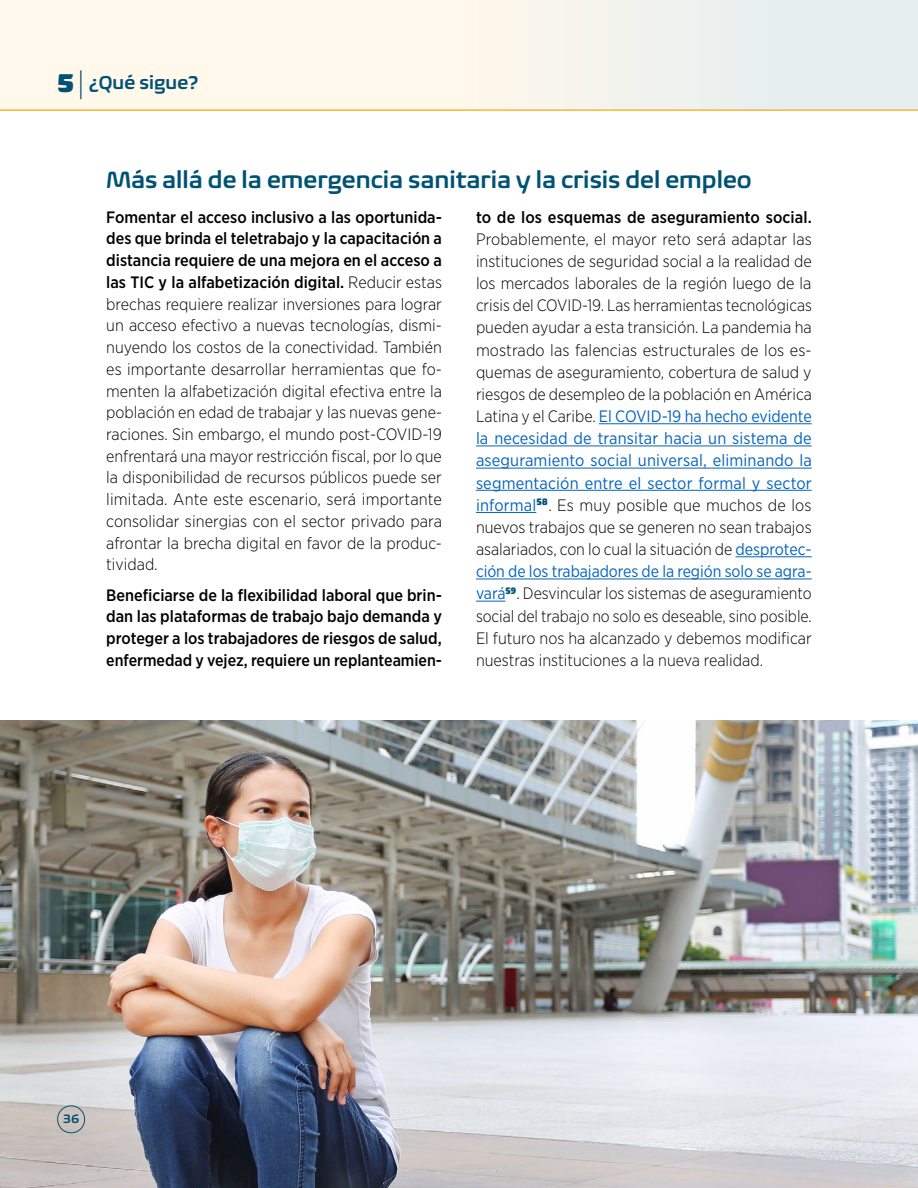
<style>
.page{position:relative;width:918px;height:1188px;background:#fff}
.page>*{position:absolute;margin:0;border:0;box-sizing:border-box;transform-origin:0 0}
.t1{font:600 24px "Biome Pro";letter-spacing:-.025em;color:#005274}
.t2{font:600 19.05px "Biome Pro";letter-spacing:-.025em;color:#005274}
.t3{font:300 16.5px/22.2px "Gotham Narrow";color:#000;text-align:justify}
.t4{font:500 16.5px/21.8px "Gotham Narrow";color:#000;text-align:justify}
.t5{font:600 12.6px "Biome Pro";color:#005274}
.s1{font-weight:900;font-size:26.25px}
.s2{font-weight:300;font-size:26.25px}
.s3{font-weight:500}
.s4{font-weight:400;color:#0563c1}
</style>
<div class="page">
<img style="left:0;top:720px;width:918px;height:468px">
<div style="left:57px;top:1105px;width:28px;height:28px;border:1px solid #005274;border-radius:50%"></div>
<hr style="left:599px;top:423px;width:213px;height:1px;background:#0563c1">
<hr style="left:476px;top:446px;width:336px;height:1px;background:#0563c1">
<hr style="left:476px;top:468px;width:336px;height:1px;background:#0563c1">
<hr style="left:476px;top:490px;width:336px;height:1px;background:#0563c1">
<hr style="left:476px;top:512px;width:60px;height:1px;background:#0563c1">
<hr style="left:736px;top:556px;width:76px;height:1px;background:#0563c1">
<hr style="left:476px;top:579px;width:336px;height:1px;background:#0563c1">
<svg style="left:476px;top:601px;width:29px;height:1px"></svg>
<div style="left:0;top:0;width:918px;height:111px;background:linear-gradient(to right,#fffbe9,#e8eef0)"></div>
<hr style="left:0;top:109px;width:918px;height:2px;background:#fcb533">
<p class="t2" style="left:57px;top:70px;width:143px"><span class="s1">5</span><span class="s2">|</span> ¿Qué sigue?</p>
<h1 class="t1" style="left:106px;top:164px;width:647px">Más allá de la emergencia sanitaria y la crisis del empleo</h1>
<p class="t3" style="left:106px;top:206px;width:337px;line-height:21.8px"><span class="s3">Fomentar el acceso inclusivo a las oportunida&shy;des que brinda el teletrabajo y la capacitación a distancia requiere de una mejora en el acceso a las TIC y la alfabetización digital.</span> Reducir estas brechas requiere realizar inversiones para lograr un acceso efectivo a nuevas tecnologías, dismi&shy;nuyendo los costos de la conectividad. También es importante desarrollar herramientas que fo&shy;menten la alfabetización digital efectiva entre la población en edad de trabajar y las nuevas gene&shy;raciones. Sin embargo, el mundo post-COVID-19 enfrentará una mayor restricción fiscal, por lo que la disponibilidad de recursos públicos puede ser limitada. Ante este escenario, será importante consolidar sinergias con el sector privado para afrontar la brecha digital en favor de la produc&shy;tividad.</p>
<p class="t4" style="left:106px;top:584px;width:337px">Beneficiarse de la flexibilidad laboral que brin&shy;dan las plataformas de trabajo bajo demanda y proteger a los trabajadores de riesgos de salud, enfermedad y vejez, requiere un replanteamien-</p>
<p class="t4" style="left:476px;top:206px;width:337px">to de los esquemas de aseguramiento social.</p>
<p class="t3" style="left:476px;top:227px;width:337px">Probablemente, el mayor reto será adaptar las instituciones de seguridad social a la realidad de los mercados laborales de la región luego de la crisis del COVID-19. Las herramientas tecnológicas pueden ayudar a esta transición. La pandemia ha mostrado las falencias estructurales de los es&shy;quemas de aseguramiento, cobertura de salud y riesgos de desempleo de la población en América Latina y el Caribe. <span class="s4">El COVID-19 ha hecho evidente la necesidad de transitar hacia un sistema de aseguramiento social universal, eliminando la segmentación entre el sector formal y sector informal</span><sup>58</sup>. Es muy posible que muchos de los nuevos trabajos que se generen no sean trabajos asalariados, con lo cual la situación de <span class="s4">desprotec&shy;ción de los trabajadores de la región solo se agra&shy;vará</span><sup>59</sup>. Desvincular los sistemas de aseguramiento social del trabajo no solo es deseable, sino posible.<br>El futuro nos ha alcanzado y debemos modificar nuestras instituciones a la nueva realidad.</p>
<p class="t5" style="left:63px;top:1111px;width:18px">36</p>
</div>
